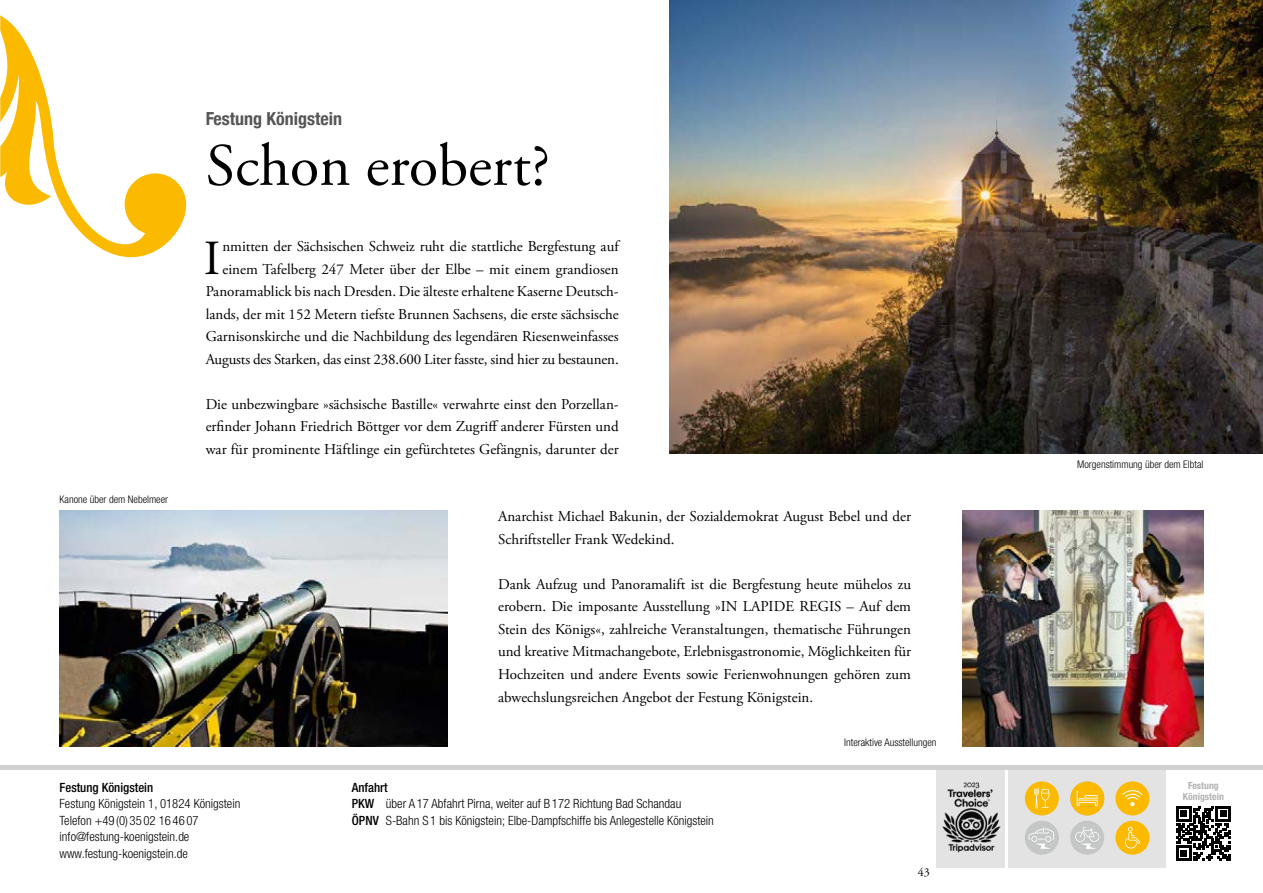
<style>
.page{position:relative;width:1263px;height:893px;background:#fff}
.page>*{position:absolute;margin:0;border:0;box-sizing:border-box;transform-origin:0 0}
.t1{font:60px "Adobe Garamond Pro";color:#000}
.t2{font:48.9px "Adobe Garamond Pro";color:#000}
.t3{font:700 condensed 18px "Helvetica Neue";color:#565656}
.t4{font:15px/22.5px "Adobe Garamond Pro";color:#000;text-align:justify}
.t5{font:300 condensed 12.75px/16.5px "Helvetica Neue LT Pro";color:#000}
.t6{font:12.75px "Helvetica Neue LT Medium 3";color:#000}
.t7{font:12px "Adobe Garamond Pro";color:#000}
.t8{font:300 condensed 10.5px "Helvetica Neue LT Pro";color:#000}
.t9{font:700 condensed 9.75px/10.5px "Helvetica Neue LT Pro";color:#b1b2b3;text-align:center}
.s1{font-family:"Helvetica Neue LT Medium 3";font-weight:400;font-stretch:normal}
</style>
<div class="page">
<div style="left:1008px;top:765px;width:158px;height:102px;background:#e3e3e3"></div>
<svg style="left:1176px;top:806px;width:55px;height:55px"></svg>
<hr style="left:1176px;top:858px;width:15px;height:3px;background:#000">
<div style="left:1180px;top:850px;width:7px;height:6px;background:#000"></div>
<div style="left:936px;top:765px;width:69px;height:102px;background:#e3e3e3"></div>
<img style="left:942px;top:782px;width:59px;height:71px">
<div style="left:1070px;top:821px;width:34px;height:34px;background:#c5c6c6;border-radius:50%"></div>
<div style="left:1025px;top:821px;width:34px;height:34px;background:#c5c6c6;border-radius:50%"></div>
<div style="left:1115px;top:821px;width:34px;height:34px;background:#fbba00;border-radius:50%"></div>
<div style="left:1115px;top:781px;width:34px;height:34px;background:#fbba00;border-radius:50%"></div>
<div style="left:1025px;top:781px;width:34px;height:34px;background:#fbba00;border-radius:50%"></div>
<div style="left:1070px;top:781px;width:34px;height:34px;background:#fbba00;border-radius:50%"></div>
<svg style="left:1122px;top:790px;width:21px;height:16px"></svg>
<svg style="left:1125px;top:827px;width:15px;height:22px"></svg>
<svg style="left:1077px;top:791px;width:21px;height:15px"></svg>
<svg style="left:1034px;top:788px;width:16px;height:20px"></svg>
<svg style="left:1028px;top:827px;width:26px;height:22px"></svg>
<svg style="left:1075px;top:827px;width:24px;height:22px"></svg>
<svg style="left:1px;top:16px;width:185px;height:242px"></svg>
<img style="left:0;top:0;width:1px;height:893px">
<img style="left:670px;top:0;width:593px;height:454px">
<img style="left:60px;top:510px;width:387px;height:236px">
<img style="left:962px;top:510px;width:241px;height:236px">
<hr style="left:0;top:765px;width:1263px;height:4px;background:#cfd0d0">
<p class="t3" style="left:206px;top:103px;width:138px">Festung Königstein</p>
<h1 class="t1" style="left:206px;top:130px;width:346px">Schon erobert?</h1>
<p class="t8" style="left:60px;top:493px;width:110px">Kanone über dem Nebelmeer</p>
<p class="t4" style="left:206px;top:236px;width:414px;text-align:right">nmitten der Sächsischen Schweiz ruht die stattliche Bergfestung auf einem Tafelberg 247 Meter über der Elbe – mit einem grandiosen Panoramablick bis nach Dresden. Die älteste erhaltene Kaserne Deutsch&shy;lands, der mit 152 Metern tiefste Brunnen Sachsens, die erste sächsische Garnisonskirche und die Nachbildung des legendären Riesenweinfasses Augusts des Starken, das einst 238.600 Liter fasste, sind hier zu bestaunen.</p>
<p class="t4" style="left:206px;top:393px;width:415px">Die unbezwingbare »sächsische Bastille« verwahrte einst den Porzellan&shy;erfinder Johann Friedrich Böttger vor dem Zugriff anderer Fürsten und war für prominente Häftlinge ein gefürchtetes Gefängnis, darunter der</p>
<h2 class="t2" style="left:204px;top:229px;width:18px">I</h2>
<p class="t4" style="left:498px;top:506px;width:414px">Anarchist Michael Bakunin, der Sozialdemokrat August Bebel und der<br>Schriftsteller Frank Wedekind.</p>
<p class="t4" style="left:498px;top:573px;width:415px">Dank Aufzug und Panoramalift ist die Bergfestung heute mühelos zu erobern. Die imposante Ausstellung »IN LAPIDE REGIS – Auf dem Stein des Königs«, zahlreiche Veranstaltungen, thematische Führungen und kreative Mitmachangebote, Erlebnisgastronomie, Möglichkeiten für Hochzeiten und andere Events sowie Ferienwohnungen gehören zum abwechslungsreichen Angebot der Festung Königstein.</p>
<p class="t8" style="left:844px;top:737px;width:94px">Interaktive Ausstellungen</p>
<p class="t6" style="left:60px;top:779px;width:95px">Festung Königstein</p>
<p class="t5" style="left:60px;top:795px;width:182px">Festung Königstein 1, 01824 Königstein<br>Telefon +49 (0) 35 02 16 46 07 info@festung-koenigstein.de www.festung-koenigstein.de</p>
<p class="t6" style="left:352px;top:779px;width:37px">Anfahrt</p>
<p class="t5" style="left:352px;top:795px;width:364px"><span class="s1">PKW</span> über A 17 Abfahrt Pirna, weiter auf B 172 Richtung Bad Schandau<br><span class="s1">ÖPNV</span> S-Bahn S 1 bis Königstein; Elbe-Dampfschiffe bis Anlegestelle Königstein</p>
<p class="t7" style="left:918px;top:865px;width:13px">43</p>
<p class="t8" style="left:1077px;top:458px;width:128px">Morgenstimmung über dem Elbtal</p>
<p class="t9" style="left:1183px;top:781px;width:42px">Festung<br>Königstein</p>
</div>
